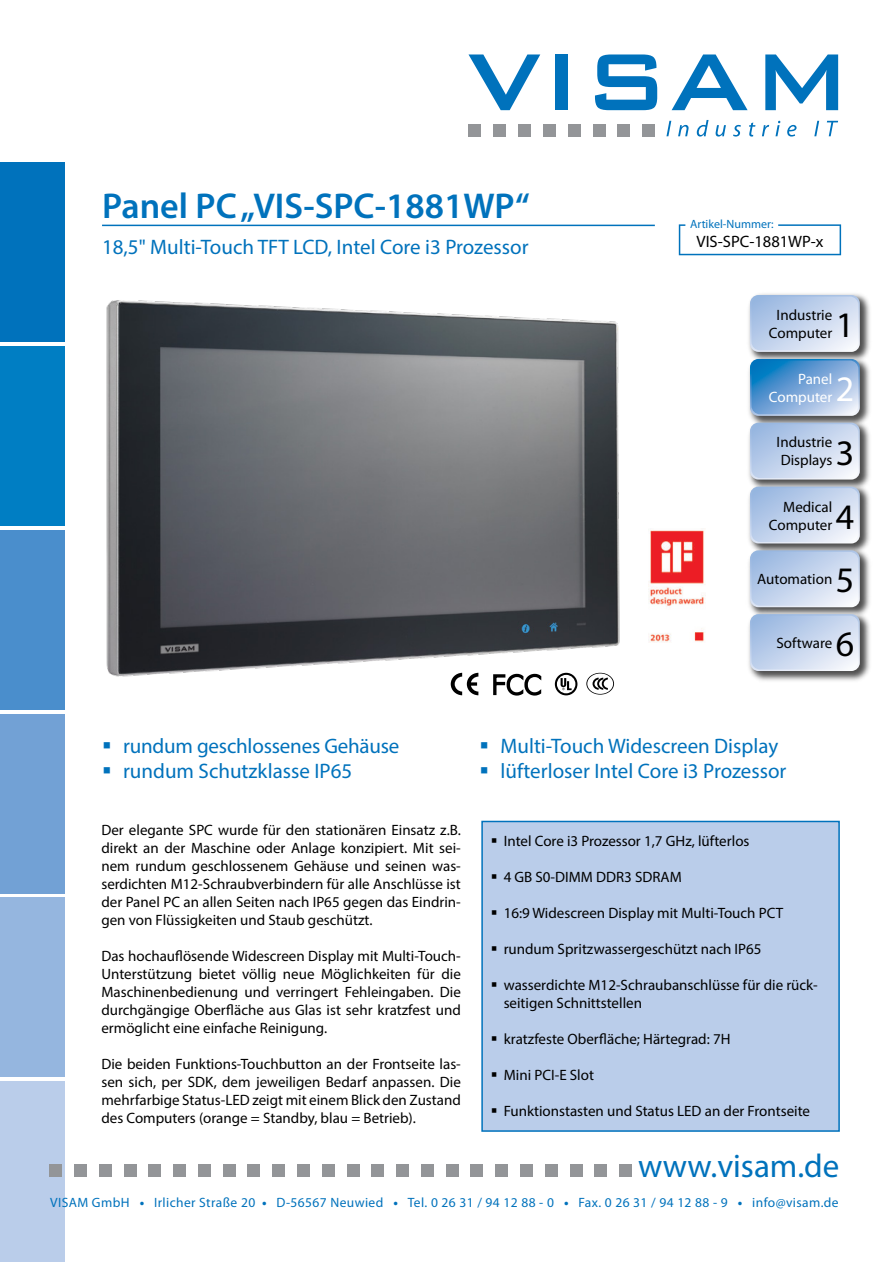
<style>
.page{position:relative;width:893px;height:1263px;background:#fff}
.page>*{position:absolute;margin:0;border:0;box-sizing:border-box;transform-origin:0 0}
.t1{font:600 36px "Myriad Pro";color:#0072bc}
.t2{font:36px "Myriad Pro";color:#000}
.t3{font:36px "Myriad Pro";color:#fff}
.t4{font:33px "Myriad Pro";color:#0072bc}
.t5{font:21px "Myriad Pro";color:#0072bc}
.t6{font:16.5px "Myriad Pro";color:#000}
.t7{font:15px/18px "Myriad Pro";color:#000;text-align:justify}
.t8{font:15px/18px "Myriad Pro";color:#fff;text-align:right}
.t9{font:13.5px "Myriad Pro";letter-spacing:.03em;color:#0072bc}
.t10{font:12px "Myriad Pro";color:#0072bc}
.s1{font-weight:700}
</style>
<div class="page">
<div style="left:0;top:1081px;width:65px;height:181px;background:#bacdea"></div>
<div style="left:0;top:162px;width:65px;height:180px;background:#0072bc"></div>
<div style="left:0;top:346px;width:65px;height:180px;background:#007ec3"></div>
<div style="left:0;top:530px;width:65px;height:180px;background:#4a8ecc"></div>
<div style="left:0;top:714px;width:65px;height:179px;background:#72a1d5"></div>
<div style="left:0;top:897px;width:65px;height:180px;background:#95b6df"></div>
<div style="left:124px;top:1165px;width:12px;height:12px;background:#939598"></div>
<div style="left:149px;top:1165px;width:12px;height:12px;background:#939598"></div>
<div style="left:173px;top:1165px;width:13px;height:12px;background:#939598"></div>
<div style="left:198px;top:1165px;width:13px;height:12px;background:#939598"></div>
<div style="left:223px;top:1165px;width:12px;height:12px;background:#939598"></div>
<div style="left:248px;top:1165px;width:12px;height:12px;background:#939598"></div>
<div style="left:272px;top:1165px;width:13px;height:12px;background:#939598"></div>
<div style="left:50px;top:1164px;width:12px;height:13px;background:#939598"></div>
<div style="left:74px;top:1164px;width:13px;height:13px;background:#939598"></div>
<div style="left:99px;top:1164px;width:12px;height:13px;background:#939598"></div>
<div style="left:421px;top:1165px;width:13px;height:12px;background:#939598"></div>
<div style="left:446px;top:1165px;width:12px;height:12px;background:#939598"></div>
<div style="left:471px;top:1165px;width:12px;height:12px;background:#939598"></div>
<div style="left:495px;top:1165px;width:13px;height:12px;background:#939598"></div>
<div style="left:520px;top:1165px;width:13px;height:12px;background:#939598"></div>
<div style="left:545px;top:1165px;width:12px;height:12px;background:#939598"></div>
<div style="left:570px;top:1165px;width:12px;height:12px;background:#939598"></div>
<div style="left:297px;top:1164px;width:13px;height:13px;background:#939598"></div>
<div style="left:322px;top:1164px;width:12px;height:13px;background:#939598"></div>
<div style="left:347px;top:1164px;width:12px;height:13px;background:#939598"></div>
<div style="left:372px;top:1164px;width:12px;height:13px;background:#939598"></div>
<div style="left:396px;top:1164px;width:13px;height:13px;background:#939598"></div>
<div style="left:595px;top:1164px;width:12px;height:13px;background:#939598"></div>
<div style="left:619px;top:1164px;width:13px;height:13px;background:#939598"></div>
<svg style="left:679px;top:224px;width:162px;height:31px"></svg>
<img style="left:748px;top:293px;width:122px;height:62px">
<svg style="left:750px;top:295px;width:110px;height:57px;background:#c5d4ec"></svg>
<img style="left:748px;top:355px;width:122px;height:63px">
<svg style="left:750px;top:359px;width:110px;height:57px;background:#76a8d7"></svg>
<img style="left:748px;top:418px;width:122px;height:65px">
<svg style="left:750px;top:423px;width:110px;height:57px;background:#c4d3eb"></svg>
<img style="left:748px;top:483px;width:122px;height:63px">
<svg style="left:750px;top:487px;width:110px;height:56px;background:#c5d4ec"></svg>
<img style="left:748px;top:546px;width:122px;height:64px">
<svg style="left:750px;top:550px;width:110px;height:57px;background:#c5d4ec"></svg>
<img style="left:748px;top:610px;width:122px;height:71px">
<svg style="left:750px;top:614px;width:110px;height:57px;background:#c5d4ec"></svg>
<svg style="left:468px;top:54px;width:72px;height:56px"></svg>
<div style="left:555px;top:54px;width:13px;height:56px;background:#0072bc"></div>
<svg style="left:595px;top:54px;width:62px;height:56px"></svg>
<svg style="left:672px;top:54px;width:76px;height:56px"></svg>
<svg style="left:765px;top:54px;width:73px;height:56px"></svg>
<div style="left:468px;top:124px;width:13px;height:12px;background:#939598"></div>
<div style="left:493px;top:124px;width:13px;height:12px;background:#939598"></div>
<div style="left:518px;top:124px;width:13px;height:12px;background:#939598"></div>
<div style="left:543px;top:124px;width:12px;height:12px;background:#939598"></div>
<div style="left:568px;top:124px;width:12px;height:12px;background:#939598"></div>
<div style="left:593px;top:124px;width:12px;height:12px;background:#939598"></div>
<div style="left:618px;top:124px;width:12px;height:12px;background:#939598"></div>
<div style="left:642px;top:124px;width:13px;height:12px;background:#939598"></div>
<svg style="left:666px;top:121px;width:5px;height:15px"></svg>
<svg style="left:678px;top:125px;width:10px;height:11px"></svg>
<svg style="left:697px;top:120px;width:11px;height:17px"></svg>
<svg style="left:716px;top:125px;width:10px;height:12px"></svg>
<svg style="left:733px;top:125px;width:8px;height:12px"></svg>
<svg style="left:749px;top:122px;width:6px;height:15px"></svg>
<svg style="left:762px;top:125px;width:7px;height:11px"></svg>
<svg style="left:775px;top:121px;width:5px;height:15px"></svg>
<svg style="left:787px;top:125px;width:9px;height:12px"></svg>
<svg style="left:814px;top:121px;width:5px;height:15px"></svg>
<svg style="left:827px;top:121px;width:11px;height:15px"></svg>
<img style="left:106px;top:300px;width:514px;height:385px">
<hr style="left:102px;top:225px;width:553px;height:1px;background:#0072bc">
<svg style="left:451px;top:673px;width:27px;height:22px"></svg>
<svg style="left:586px;top:673px;width:28px;height:22px"></svg>
<svg style="left:587px;top:673px;width:26px;height:21px"></svg>
<svg style="left:592px;top:678px;width:16px;height:12px"></svg>
<svg style="left:492px;top:673px;width:51px;height:23px"></svg>
<svg style="left:555px;top:673px;width:22px;height:22px"></svg>
<svg style="left:557px;top:675px;width:18px;height:18px"></svg>
<svg style="left:561px;top:678px;width:11px;height:12px"></svg>
<div style="left:481px;top:821px;width:359px;height:311px;background:#bacdea;border:2px solid #0072bc"></div>
<img style="left:648px;top:528px;width:57px;height:114px">
<p class="t1" style="left:102px;top:183px;width:429px">Panel PC „VIS-SPC-1881WP“</p>
<p class="t5" style="left:102px;top:234px;width:428px">18,5" Multi-Touch TFT LCD, Intel Core i3 Prozessor</p>
<p class="t10" style="left:690px;top:216px;width:85px">Artikel-Nummer:</p>
<p class="t6" style="left:696px;top:231px;width:128px">VIS-SPC-1881WP-x</p>
<p class="t7" style="left:769px;top:306px;width:65px;text-align:center">Industrie<br>Computer</p>
<p class="t8" style="left:769px;top:370px;width:65px">Panel<br>Computer</p>
<h1 class="t3" style="left:836px;top:367px;width:20px">2</h1>
<p class="t7" style="left:777px;top:433px;width:57px">Industrie<br>Displays</p>
<h1 class="t2" style="left:836px;top:430px;width:20px">3</h1>
<p class="t7" style="left:769px;top:497px;width:65px;text-align:right">Medical<br>Computer</p>
<h1 class="t2" style="left:836px;top:494px;width:20px">4</h1>
<h1 class="t2" style="left:836px;top:303px;width:20px">1</h1>
<p class="t7" style="left:757px;top:570px;width:77px">Automation</p>
<h1 class="t2" style="left:836px;top:558px;width:20px">5</h1>
<p class="t7" style="left:776px;top:634px;width:57px">Software</p>
<h1 class="t2" style="left:836px;top:622px;width:20px">6</h1>
<p class="t5" style="left:102px;top:732px;width:299px">▪ rundum geschlossenes Gehäuse</p>
<p class="t5" style="left:102px;top:758px;width:252px">▪ rundum Schutzklasse IP65</p>
<p class="t7" style="left:101px;top:821px;width:361px">Der elegante SPC wurde für den stationären Einsatz z.B. direkt an der Maschine oder Anlage konzipiert. Mit sei&shy;nem rundum geschlossenem Gehäuse und seinen was&shy;serdichten M12-Schraubverbindern für alle Anschlüsse ist der Panel PC an allen Seiten nach IP65 gegen das Eindrin&shy;gen von Flüssigkeiten und Staub geschützt.</p>
<p class="t7" style="left:101px;top:947px;width:361px">Das hochauflösende Widescreen Display mit Multi-Touch-Unterstützung bietet völlig neue Möglichkeiten für die Maschinenbedienung und verringert Fehleingaben. Die durchgängige Oberfläche aus Glas ist sehr kratzfest und ermöglicht eine einfache Reinigung.</p>
<p class="t7" style="left:101px;top:1055px;width:361px">Die beiden Funktions-Touchbutton an der Frontseite las&shy;sen sich, per SDK, dem jeweiligen Bedarf anpassen. Die mehrfarbige Status-LED zeigt mit einem Blick den Zustand des Computers (orange = Standby, blau = Betrieb).</p>
<p class="t5" style="left:479px;top:732px;width:300px">▪ Multi-Touch Widescreen Display</p>
<p class="t5" style="left:479px;top:758px;width:308px">▪ lüfterloser Intel Core i3 Prozessor</p>
<p class="t7" style="left:491px;top:832px;width:260px">▪ Intel Core i3 Prozessor 1,7 GHz, lüfterlos</p>
<p class="t7" style="left:491px;top:868px;width:192px">▪ 4 GB S0-DIMM DDR3 SDRAM</p>
<p class="t7" style="left:491px;top:904px;width:294px">▪ 16:9 Widescreen Display mit Multi-Touch PCT</p>
<p class="t7" style="left:491px;top:940px;width:272px">▪ rundum Spritzwassergeschützt nach IP65</p>
<p class="t7" style="left:504px;top:976px;width:316px;text-indent:-13px">▪ wasserdichte M12-Schraubanschlüsse für die rück&shy;seitigen Schnittstellen</p>
<p class="t7" style="left:491px;top:1030px;width:241px">▪ kratzfeste Oberfläche; Härtegrad: 7H</p>
<p class="t7" style="left:491px;top:1066px;width:105px">▪ Mini PCI-E Slot</p>
<p class="t7" style="left:491px;top:1102px;width:321px">▪ Funktionstasten und Status LED an der Frontseite</p>
<h2 class="t4" style="left:638px;top:1145px;width:203px">www.visam.de</h2>
<p class="t9" style="left:50px;top:1194px;width:790px">VISAM GmbH <span class="s1">•</span> Irlicher Straße 20 <span class="s1">•</span> D-56567 Neuwied <span class="s1">•</span> Tel. 0 26 31 / 94 12 88 - 0 <span class="s1">•</span> Fax. 0 26 31 / 94 12 88 - 9 <span class="s1">•</span> info@visam.de</p>
</div>
